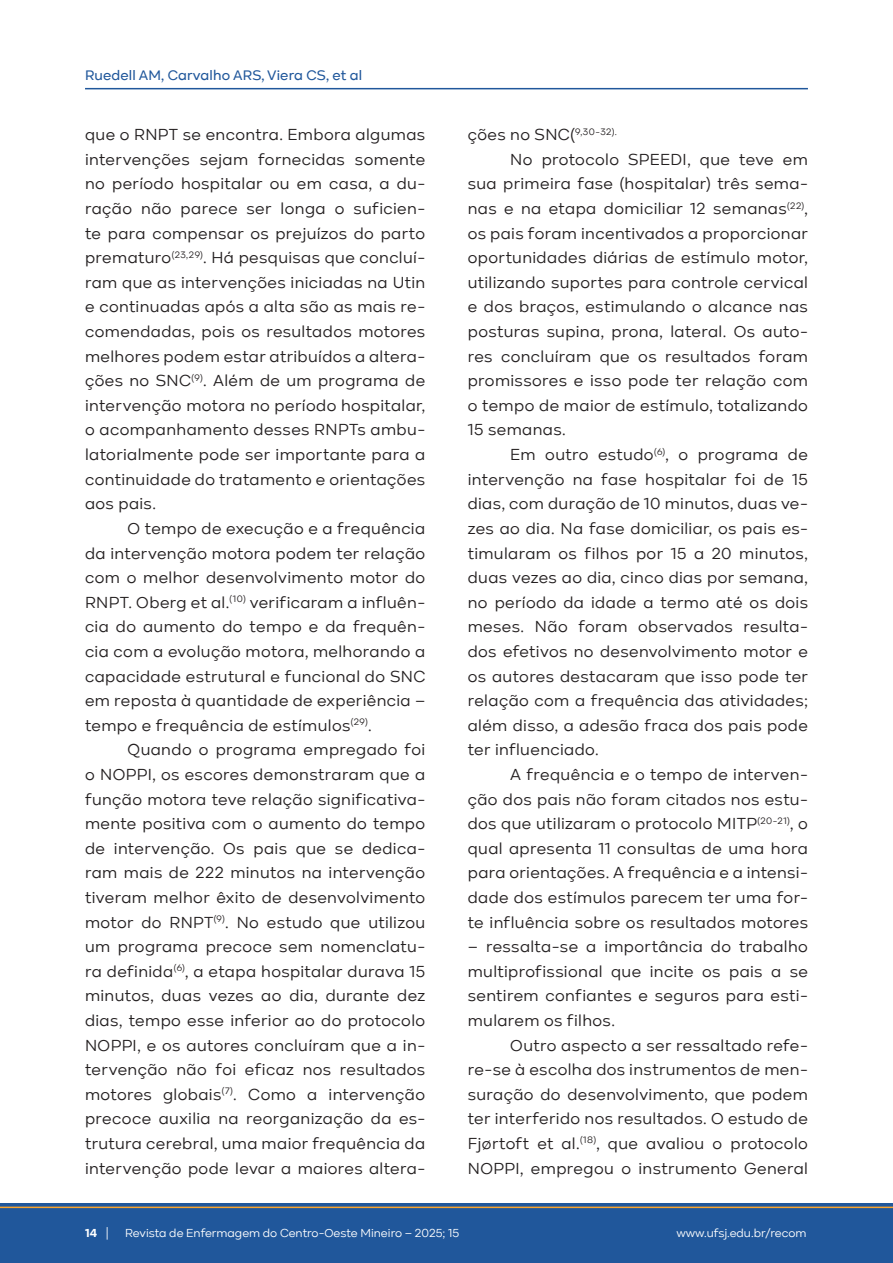
<style>
.page{position:relative;width:893px;height:1263px;background:#fff}
.page>*{position:absolute;margin:0;border:0;box-sizing:border-box;transform-origin:0 0}
.Texto_artigo{font:16.5px/24.6px "Kinetika";letter-spacing:.025em;color:#231f20;text-align:justify}
.t1{font:500 14.25px "Kinetika";letter-spacing:.01em;color:#20579b}
.t2{font:12px "Kinetika";color:#fff}
.t3{font:700 12px "Kinetika";color:#fff}
.s1{font-weight:400}
</style>
<div class="page">
<div style="left:0;top:1203px;width:893px;height:60px;background:#20579b"></div>
<hr style="left:0;top:1206px;width:893px;height:2px;background:#f9a42e">
<hr style="left:85px;top:88px;width:723px;height:1px;background:#20579b">
<p class="t1" style="left:85px;top:67px;width:279px">Ruedell AM, Carvalho ARS, Viera CS, et al</p>
<p class="Texto_artigo" style="left:85px;top:122px;width:342px">que o RNPT se encontra. Embora algumas intervenções sejam fornecidas somente no período hospitalar ou em casa, a du&shy;ração não parece ser longa o suficien&shy;te para compensar os prejuízos do parto prematuro<sup>(23,29)</sup>. Há pesquisas que concluí&shy;ram que as intervenções iniciadas na Utin e continuadas após a alta são as mais re&shy;comendadas, pois os resultados motores melhores podem estar atribuídos a altera&shy;ções no SNC<sup>(9)</sup>. Além de um programa de intervenção motora no período hospitalar, o acompanhamento desses RNPTs ambu&shy;latorialmente pode ser importante para a continuidade do tratamento e orientações aos pais.</p>
<p class="Texto_artigo" style="left:85px;top:516px;width:342px;text-indent:43px">O tempo de execução e a frequência da intervenção motora podem ter relação com o melhor desenvolvimento motor do RNPT. Oberg et al.<sup>(10)</sup> verificaram a influên&shy;cia do aumento do tempo e da frequên&shy;cia com a evolução motora, melhorando a capacidade estrutural e funcional do SNC em reposta à quantidade de experiência – tempo e frequência de estímulos<sup>(29)</sup>.</p>
<p class="Texto_artigo" style="left:85px;top:737px;width:342px;text-indent:43px">Quando o programa empregado foi o NOPPI, os escores demonstraram que a função motora teve relação significativa&shy;mente positiva com o aumento do tempo de intervenção. Os pais que se dedica&shy;ram mais de 222 minutos na intervenção tiveram melhor êxito de desenvolvimento motor do RNPT<sup>(9)</sup>. No estudo que utilizou um programa precoce sem nomenclatu&shy;ra definida<sup>(6)</sup>, a etapa hospitalar durava 15 minutos, duas vezes ao dia, durante dez dias, tempo esse inferior ao do protocolo NOPPI, e os autores concluíram que a in&shy;tervenção não foi eficaz nos resultados motores globais<sup>(7)</sup>. Como a intervenção precoce auxilia na reorganização da es&shy;trutura cerebral, uma maior frequência da intervenção pode levar a maiores altera-</p>
<p class="Texto_artigo" style="left:468px;top:122px;width:151px">ções no SNC(<sup>9,30-32).</sup></p>
<p class="Texto_artigo" style="left:468px;top:147px;width:342px;text-indent:43px">No protocolo SPEEDI, que teve em sua primeira fase (hospitalar) três sema&shy;nas e na etapa domiciliar 12 semanas<sup>(22)</sup>, os pais foram incentivados a proporcionar oportunidades diárias de estímulo motor, utilizando suportes para controle cervical e dos braços, estimulando o alcance nas posturas supina, prona, lateral. Os auto&shy;res concluíram que os resultados foram promissores e isso pode ter relação com o tempo de maior de estímulo, totalizando 15 semanas.</p>
<p class="Texto_artigo" style="left:468px;top:442px;width:342px;text-indent:43px">Em outro estudo<sup>(6)</sup>, o programa de intervenção na fase hospitalar foi de 15 dias, com duração de 10 minutos, duas ve&shy;zes ao dia. Na fase domiciliar, os pais es&shy;timularam os filhos por 15 a 20 minutos, duas vezes ao dia, cinco dias por semana, no período da idade a termo até os dois meses. Não foram observados resulta&shy;dos efetivos no desenvolvimento motor e os autores destacaram que isso pode ter relação com a frequência das atividades; além disso, a adesão fraca dos pais pode ter influenciado.</p>
<p class="Texto_artigo" style="left:468px;top:762px;width:342px;text-indent:43px">A frequência e o tempo de interven&shy;ção dos pais não foram citados nos estu&shy;dos que utilizaram o protocolo MITP<sup>(20-21)</sup>, o qual apresenta 11 consultas de uma hora para orientações. A frequência e a intensi&shy;dade dos estímulos parecem ter uma for&shy;te influência sobre os resultados motores</p>
<p class="Texto_artigo" style="left:468px;top:934px;width:342px">– ressalta-se a importância do trabalho multiprofissional que incite os pais a se sentirem confiantes e seguros para esti&shy;mularem os filhos.</p>
<p class="Texto_artigo" style="left:468px;top:1033px;width:342px;text-indent:43px">Outro aspecto a ser ressaltado refe&shy;re-se à escolha dos instrumentos de men&shy;suração do desenvolvimento, que podem ter interferido nos resultados. O estudo de Fjørtoft et al.<sup>(18)</sup>, que avaliou o protocolo NOPPI, empregou o instrumento General</p>
<p class="t3" style="left:85px;top:1225px;width:25px">14 <span class="s1">|</span></p>
<p class="t2" style="left:125px;top:1226px;width:336px">Revista de Enfermagem do Centro-Oeste Mineiro – 2025; 15</p>
<p class="t2" style="left:676px;top:1226px;width:132px">www.ufsj.edu.br/recom</p>
</div>
